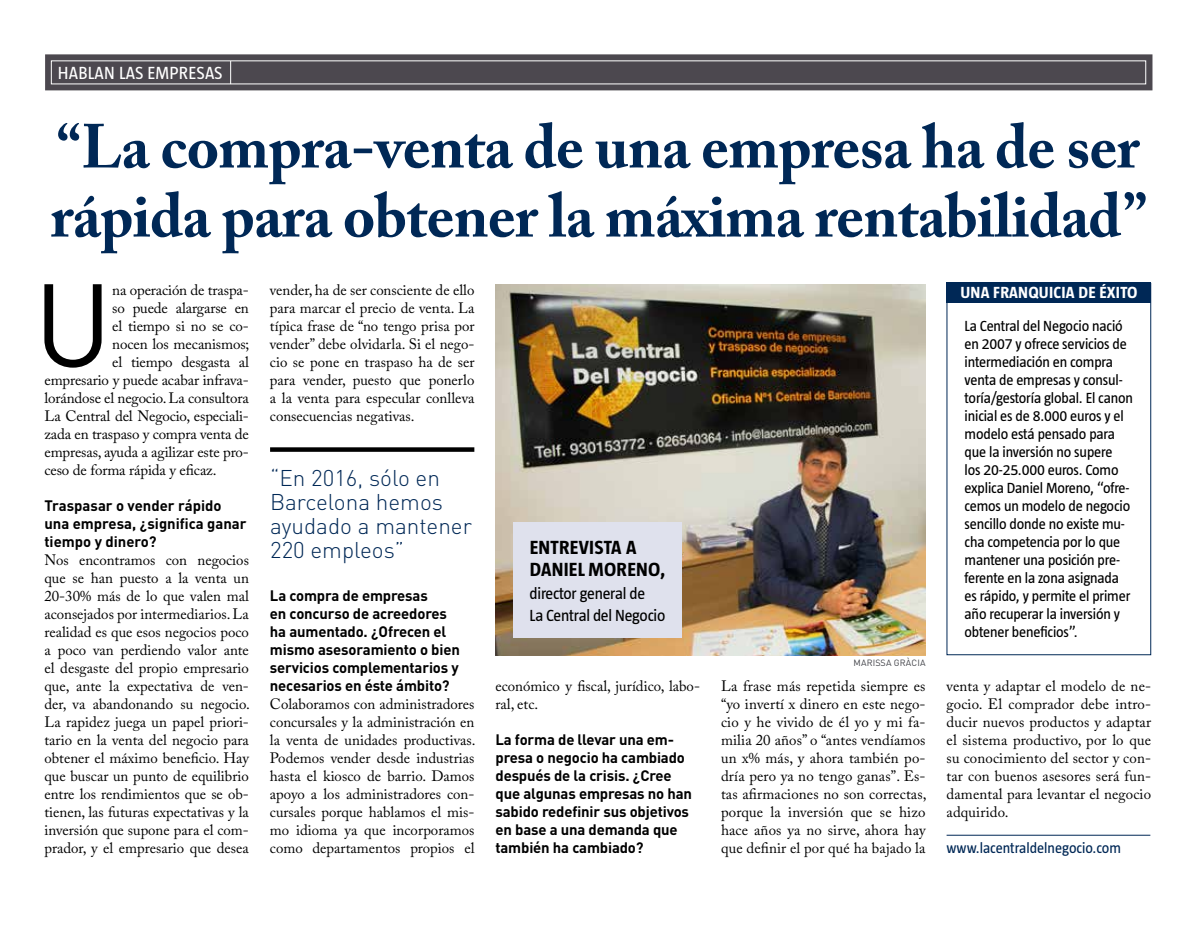
<style>
.page{position:relative;width:1191px;height:936px;background:#fff}
.page>*{position:absolute;margin:0;border:0;box-sizing:border-box;transform-origin:0 0}
.t1{font:116.1px "DIN";color:#000}
.t2{font:700 61.5px/69px "Adobe Caslon Pro";letter-spacing:-.01em;color:#002856}
.t3{font:300 22.5px/24px "DIN";color:#002856}
.t4{font:700 19.5px/22.5px "Taz Barcelona";letter-spacing:.015em;color:#000}
.t5{font:18px "Taz Barcelona";letter-spacing:.015em;color:#fff}
.t6{font:16.5px/22.5px "Taz Barcelona";letter-spacing:-.015em;color:#000}
.t7{font:700 16.5px "Taz Barcelona";letter-spacing:.015em;color:#fff}
.t8{font:15px/18px "Adobe Caslon Pro";color:#000;text-align:justify}
.t9{font:15px/18px "Taz Barcelona";letter-spacing:-.01em;color:#000}
.t10{font:700 15px/18px "DIN";letter-spacing:-.01em;color:#000}
.t11{font:15px "Taz Barcelona";color:#002856}
.t12{font:9px "DIN";letter-spacing:.015em;color:#414248}
.s1{font-family:"DIN";font-weight:700}
</style>
<div class="page">
<div style="left:46px;top:55px;width:1105px;height:35px;background:#4c484f"></div>
<div style="left:45px;top:54px;width:1107px;height:36px;border:2px solid #4c484f"></div>
<svg style="left:230px;top:61px;width:1px;height:23px"></svg>
<div style="left:946px;top:282px;width:205px;height:21px;background:#002856"></div>
<img style="left:495px;top:284px;width:430px;height:371px">
<div style="left:513px;top:522px;width:168px;height:115px;background:#dfe1ed"></div>
<div style="left:270px;top:447px;width:204px;height:5px;background:#000"></div>
<hr style="left:946px;top:834px;width:204px;height:1px;background:#002856">
<p class="t5" style="left:58px;top:63px;width:166px">HABLAN LAS EMPRESAS</p>
<p class="t2" style="left:51px;top:112px;width:1098px">“La compra-venta de una empresa ha de ser rápida para obtener la máxima rentabilidad”</p>
<p class="t8" style="left:270px;top:281px;width:206px">vender, ha de ser consciente de ello para marcar el precio de venta. La típica frase de “no tengo prisa por vender” debe olvidarla. Si el nego&shy;cio se pone en traspaso ha de ser para vender, puesto que ponerlo a la venta para especular conlleva consecuencias negativas.</p>
<p class="t1" style="left:34px;top:252px;width:80px">U</p>
<p class="t8" style="left:112px;top:281px;width:138px">na operación de traspa-</p>
<p class="t7" style="left:960px;top:284px;width:178px">UNA FRANQUICIA DE ÉXITO</p>
<p class="t9" style="left:964px;top:317px;width:170px">La Central del Negocio nació en 2007 y ofrece servicios de intermediación en compra venta de empresas y consul&shy;toría/gestoría global. El canon inicial es de 8.000 euros y el modelo está pensado para que la inversión no supere<br>los 20-25.000 euros. Como explica Daniel Moreno, “ofre&shy;cemos un modelo de negocio sencillo donde no existe mu&shy;cha competencia por lo que mantener una posición pre&shy;ferente en la zona asignada es rápido, y permite el primer año recuperar la inversión y obtener beneficios”.</p>
<p class="t8" style="left:112px;top:299px;width:138px">so puede alargarse en</p>
<p class="t8" style="left:112px;top:317px;width:138px">el tiempo si no se co-</p>
<p class="t8" style="left:112px;top:335px;width:139px">nocen los mecanismos;</p>
<p class="t8" style="left:112px;top:353px;width:138px">el tiempo desgasta al</p>
<p class="t8" style="left:44px;top:371px;width:206px">empresario y puede acabar infrava-</p>
<p class="t8" style="left:44px;top:389px;width:206px">lorándose el negocio. La consultora</p>
<p class="t8" style="left:44px;top:407px;width:206px">La Central del Negocio, especiali-</p>
<p class="t8" style="left:44px;top:425px;width:206px">zada en traspaso y compra venta de</p>
<p class="t8" style="left:44px;top:443px;width:206px">empresas, ayuda a agilizar este pro-</p>
<p class="t8" style="left:44px;top:461px;width:174px">ceso de forma rápida y eficaz.</p>
<p class="t8" style="left:44px;top:497px;width:207px;text-align:left"><span class="s1">Traspasar o vender rápido una empresa, ¿significa ganar tiempo y dinero?<br></span>Nos encontramos con negocios que se han puesto a la venta un<br>20-30% más de lo que valen mal aconsejados por intermediarios. La realidad es que esos negocios poco a poco van perdiendo valor ante el desgaste del propio empresario que, ante la expectativa de ven&shy;der, va abandonando su negocio.<br>La rapidez juega un papel priori&shy;tario en la venta del negocio para obtener el máximo beneficio. Hay que buscar un punto de equilibrio entre los rendimientos que se ob&shy;tienen, las futuras expectativas y la inversión que supone para el com&shy;prador, y el empresario que desea</p>
<p class="t3" style="left:270px;top:466px;width:203px">“En 2016, sólo en<br>Barcelona hemos ayudado a mantener<br>220 empleos”</p>
<p class="t4" style="left:530px;top:535px;width:137px">ENTREVISTA A<br>DANIEL MORENO,</p>
<p class="t6" style="left:529px;top:581px;width:137px">director general de<br>La Central del Negocio</p>
<p class="t8" style="left:270px;top:587px;width:207px;text-align:left"><span class="s1">La compra de empresas<br>en concurso de acreedores<br>ha aumentado. ¿Ofrecen el mismo asesoramiento o bien servicios complementarios y necesarios en éste ámbito?<br></span>Colaboramos con administradores concursales y la administración en la venta de unidades productivas.<br>Podemos vender desde industrias hasta el kiosco de barrio. Damos apoyo a los administradores con&shy;cursales porque hablamos el mis&shy;mo idioma ya que incorporamos como departamentos propios el</p>
<p class="t12" style="left:853px;top:657px;width:73px">MARISSA GRÀCIA</p>
<p class="t8" style="left:721px;top:677px;width:207px">La frase más repetida siempre es “yo invertí x dinero en este nego&shy;cio y he vivido de él yo y mi fa&shy;milia 20 años” o “antes vendíamos un x% más, y ahora también po&shy;dría pero ya no tengo ganas”. Es&shy;tas afirmaciones no son correctas, porque la inversión que se hizo hace años ya no sirve, ahora hay que definir el por qué ha bajado la</p>
<p class="t8" style="left:946px;top:677px;width:206px">venta y adaptar el modelo de ne&shy;gocio. El comprador debe intro&shy;ducir nuevos productos y adaptar el sistema productivo, por lo que su conocimiento del sector y con&shy;tar con buenos asesores será fun&shy;damental para levantar el negocio adquirido.</p>
<p class="t8" style="left:495px;top:677px;width:206px">económico y fiscal, jurídico, labo&shy;ral, etc.</p>
<p class="t10" style="left:495px;top:730px;width:198px">La forma de llevar una em&shy;presa o negocio ha cambiado después de la crisis. ¿Cree que algunas empresas no han sabido redefinir sus objetivos en base a una demanda que también ha cambiado?</p>
<p class="t11" style="left:946px;top:840px;width:176px">www.lacentraldelnegocio.com</p>
</div>
